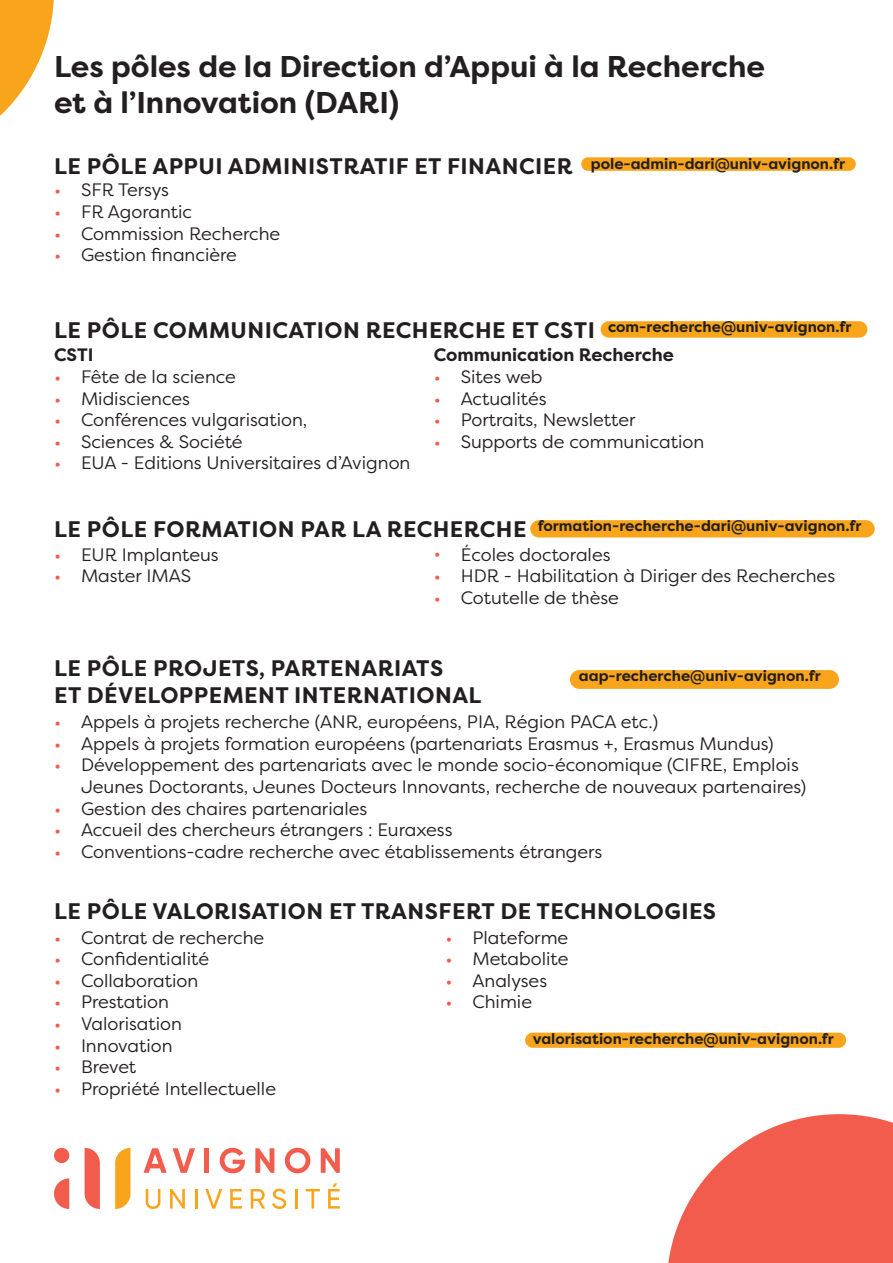
<style>
.page{position:relative;width:893px;height:1263px;background:#fff}
.page>*{position:absolute;margin:0;border:0;box-sizing:border-box;transform-origin:0 0}
.t1{font:700 30px "Filson Pro";color:#231f20}
.t2{font:700 22.5px "Filson Pro";letter-spacing:.02em;color:#231f20}
.t3{font:18px/21.6px "Filson Pro";color:#231f20}
.t4{font:700 18px "Filson Pro";color:#231f20}
.t5{font:700 15px "Filson Pro";color:#231f20}
.s1{color:#f15d4e}
</style>
<div class="page">
<div style="left:54px;top:1148px;width:15px;height:15px;background:#f15c4d;border-radius:50%"></div>
<svg style="left:54px;top:1178px;width:15px;height:31px"></svg>
<svg style="left:85px;top:1148px;width:15px;height:61px"></svg>
<svg style="left:115px;top:1148px;width:15px;height:61px"></svg>
<svg style="left:144px;top:1148px;width:23px;height:25px"></svg>
<svg style="left:173px;top:1148px;width:22px;height:25px"></svg>
<div style="left:204px;top:1148px;width:5px;height:25px;background:#f15c4d"></div>
<svg style="left:220px;top:1148px;width:25px;height:25px"></svg>
<svg style="left:255px;top:1148px;width:19px;height:25px"></svg>
<svg style="left:285px;top:1148px;width:25px;height:25px"></svg>
<svg style="left:321px;top:1148px;width:19px;height:25px"></svg>
<svg style="left:146px;top:1189px;width:14px;height:20px"></svg>
<svg style="left:170px;top:1189px;width:15px;height:19px"></svg>
<svg style="left:195px;top:1189px;width:2px;height:19px"></svg>
<svg style="left:205px;top:1189px;width:17px;height:19px"></svg>
<svg style="left:230px;top:1189px;width:12px;height:19px"></svg>
<svg style="left:251px;top:1189px;width:14px;height:19px"></svg>
<svg style="left:272px;top:1188px;width:14px;height:21px"></svg>
<svg style="left:295px;top:1189px;width:2px;height:19px"></svg>
<svg style="left:306px;top:1189px;width:14px;height:19px"></svg>
<svg style="left:328px;top:1183px;width:12px;height:25px"></svg>
<div style="left:581px;top:157px;width:275px;height:14px;background:#f9a51b;border-radius:7px"></div>
<div style="left:525px;top:1032px;width:321px;height:16px;background:#f9a51b;border-radius:8px"></div>
<div style="left:601px;top:321px;width:266px;height:17px;background:#f9a51b;border-radius:8px"></div>
<div style="left:530px;top:520px;width:345px;height:17px;background:#f9a51b;border-radius:9px"></div>
<div style="left:570px;top:670px;width:269px;height:19px;background:#f9a51b;border-radius:9px"></div>
<svg style="left:0;top:0;width:54px;height:116px"></svg>
<svg style="left:668px;top:1114px;width:225px;height:149px"></svg>
<p class="t1" style="left:54px;top:47px;width:713px">Les pôles de la Direction d’Appui à la Recherche</p>
<p class="t1" style="left:54px;top:83px;width:347px">et à l’Innovation (DARI)</p>
<p class="t2" style="left:54px;top:152px;width:520px">LE PÔLE APPUI ADMINISTRATIF ET FINANCIER</p>
<p class="t3" style="left:54px;top:179px;width:117px"><span class="s1">•</span> SFR Tersys</p>
<p class="t3" style="left:54px;top:200px;width:140px"><span class="s1">•</span> FR Agorantic</p>
<p class="t3" style="left:54px;top:222px;width:228px"><span class="s1">•</span> Commission Recherche</p>
<p class="t3" style="left:54px;top:244px;width:184px"><span class="s1">•</span> Gestion financière</p>
<p class="t5" style="left:591px;top:154px;width:256px">pole-admin-dari@univ-avignon.fr</p>
<p class="t2" style="left:54px;top:316px;width:542px">LE PÔLE COMMUNICATION RECHERCHE ET CSTI</p>
<p class="t4" style="left:54px;top:344px;width:41px">CSTI</p>
<p class="t3" style="left:54px;top:365px;width:183px"><span class="s1">•</span> Fête de la science</p>
<p class="t3" style="left:54px;top:387px;width:137px"><span class="s1">•</span> Midisciences</p>
<p class="t3" style="left:54px;top:409px;width:255px"><span class="s1">•</span> Conférences vulgarisation,</p>
<p class="t3" style="left:54px;top:430px;width:190px"><span class="s1">•</span> Sciences &amp; Société</p>
<p class="t3" style="left:54px;top:452px;width:358px"><span class="s1">•</span> EUA - Editions Universitaires d’Avignon</p>
<p class="t5" style="left:608px;top:318px;width:245px">com-recherche@univ-avignon.fr</p>
<p class="t4" style="left:434px;top:344px;width:242px">Communication Recherche</p>
<p class="t3" style="left:434px;top:365px;width:110px"><span class="s1">•</span> Sites web</p>
<p class="t3" style="left:434px;top:387px;width:114px"><span class="s1">•</span> Actualités</p>
<p class="t3" style="left:434px;top:409px;width:203px"><span class="s1">•</span> Portraits, Newsletter</p>
<p class="t3" style="left:434px;top:430px;width:272px"><span class="s1">•</span> Supports de communication</p>
<p class="t2" style="left:54px;top:515px;width:474px">LE PÔLE FORMATION PAR LA RECHERCHE</p>
<p class="t3" style="left:54px;top:543px;width:166px"><span class="s1">•</span> EUR Implanteus</p>
<p class="t3" style="left:54px;top:565px;width:139px"><span class="s1">•</span> Master IMAS</p>
<p class="t5" style="left:538px;top:517px;width:325px">formation-recherche-dari@univ-avignon.fr</p>
<p class="t3" style="left:434px;top:543px;width:178px"><span class="s1">•</span> Écoles doctorales</p>
<p class="t3" style="left:434px;top:565px;width:403px"><span class="s1">•</span> HDR - Habilitation à Diriger des Recherches</p>
<p class="t3" style="left:434px;top:586px;width:187px"><span class="s1">•</span> Cotutelle de thèse</p>
<p class="t2" style="left:54px;top:654px;width:391px">LE PÔLE PROJETS, PARTENARIATS</p>
<p class="t2" style="left:54px;top:681px;width:429px">ET DÉVELOPPEMENT INTERNATIONAL</p>
<p class="t3" style="left:54px;top:711px;width:606px"><span class="s1">•</span> Appels à projets recherche (ANR, européens, PIA, Région PACA etc.)</p>
<p class="t3" style="left:54px;top:732px;width:721px"><span class="s1">•</span> Appels à projets formation européens (partenariats Erasmus +, Erasmus Mundus)</p>
<p class="t3" style="left:81px;top:754px;width:727px;text-indent:-27px"><span class="s1">•</span> Développement des partenariats avec le monde socio-économique (CIFRE, Emplois<br>Jeunes Doctorants, Jeunes Docteurs Innovants, recherche de nouveaux partenaires)</p>
<p class="t3" style="left:54px;top:797px;width:315px"><span class="s1">•</span> Gestion des chaires partenariales</p>
<p class="t3" style="left:54px;top:819px;width:400px"><span class="s1">•</span> Accueil des chercheurs étrangers : Euraxess</p>
<p class="t3" style="left:54px;top:840px;width:550px"><span class="s1">•</span> Conventions-cadre recherche avec établissements étrangers</p>
<p class="t5" style="left:579px;top:667px;width:243px">aap-recherche@univ-avignon.fr</p>
<p class="t2" style="left:54px;top:897px;width:663px">LE PÔLE VALORISATION ET TRANSFERT DE TECHNOLOGIES</p>
<p class="t3" style="left:54px;top:926px;width:212px"><span class="s1">•</span> Contrat de recherche</p>
<p class="t3" style="left:54px;top:948px;width:157px"><span class="s1">•</span> Confidentialité</p>
<p class="t3" style="left:54px;top:969px;width:146px"><span class="s1">•</span> Collaboration</p>
<p class="t3" style="left:54px;top:991px;width:116px"><span class="s1">•</span> Prestation</p>
<p class="t3" style="left:54px;top:1012px;width:129px"><span class="s1">•</span> Valorisation</p>
<p class="t3" style="left:54px;top:1034px;width:120px"><span class="s1">•</span> Innovation</p>
<p class="t3" style="left:54px;top:1056px;width:84px"><span class="s1">•</span> Brevet</p>
<p class="t3" style="left:54px;top:1077px;width:224px"><span class="s1">•</span> Propriété Intellectuelle</p>
<p class="t3" style="left:445px;top:926px;width:124px"><span class="s1">•</span> Plateforme</p>
<p class="t3" style="left:445px;top:948px;width:125px"><span class="s1">•</span> Metabolite</p>
<p class="t3" style="left:445px;top:969px;width:103px"><span class="s1">•</span> Analyses</p>
<p class="t3" style="left:445px;top:991px;width:88px"><span class="s1">•</span> Chimie</p>
<p class="t5" style="left:533px;top:1029px;width:303px">valorisation-recherche@univ-avignon.fr</p>
</div>
